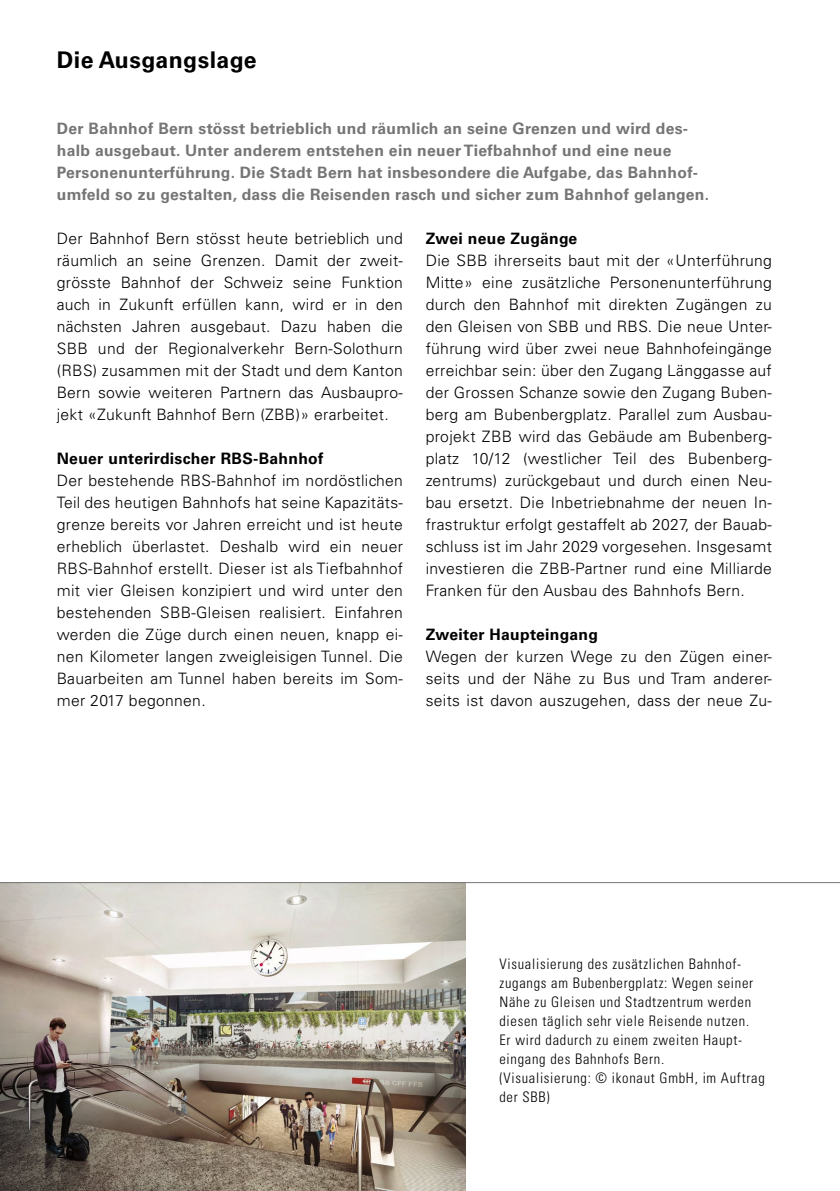
<style>
.page{position:relative;width:840px;height:1191px;background:#fff}
.page>*{position:absolute;margin:0;border:0;box-sizing:border-box;transform-origin:0 0}
.t1{font:700 23px "Univers LT Std";letter-spacing:.02em;color:#000}
.t2{font:300 15.6px/22px "Univers LT Std";letter-spacing:.02em;color:#000;text-align:justify}
.t3{font:700 15.6px/22px "Univers LT Std";letter-spacing:.02em;color:#747574}
.t4{font:700 15.6px "Univers LT Std";letter-spacing:.02em;color:#000}
.t5{font:300 condensed 14.4px/19px "Univers LT Std";letter-spacing:.05em;color:#000}
</style>
<div class="page">
<img style="left:0;top:883px;width:465px;height:308px">
<hr style="left:0;top:882px;width:839px;height:1px;background:#747574">
<h3 class="t1" style="left:57px;top:46px;width:201px">Die Ausgangslage</h3>
<p class="t3" style="left:57px;top:118px;width:653px">Der Bahnhof Bern stösst betrieblich und räumlich an seine Grenzen und wird des&shy;halb ausgebaut. Unter anderem entstehen ein neuer Tiefbahnhof und eine neue Personenunterführung. Die Stadt Bern hat insbesondere die Aufgabe, das Bahnhof&shy;umfeld so zu gestalten, dass die Reisenden rasch und sicher zum Bahnhof gelangen.</p>
<p class="t2" style="left:57px;top:228px;width:347px">Der Bahnhof Bern stösst heute betrieblich und räumlich an seine Grenzen. Damit der zweit&shy;grösste Bahnhof der Schweiz seine Funktion auch in Zukunft erfüllen kann, wird er in den nächsten Jahren ausgebaut. Dazu haben die SBB und der Regionalverkehr Bern-Solothurn (RBS) zusammen mit der Stadt und dem Kanton Bern sowie weiteren Partnern das Ausbaupro&shy;jekt «Zukunft Bahnhof Bern (ZBB)» erarbeitet.</p>
<h4 class="t4" style="left:57px;top:449px;width:268px">Neuer unterirdischer RBS-Bahnhof</h4>
<p class="t2" style="left:57px;top:470px;width:347px">Der bestehende RBS-Bahnhof im nordöstlichen Teil des heutigen Bahnhofs hat seine Kapazitäts&shy;grenze bereits vor Jahren erreicht und ist heute erheblich überlastet. Deshalb wird ein neuer RBS-Bahnhof erstellt. Dieser ist als Tiefbahnhof mit vier Gleisen konzipiert und wird unter den bestehenden SBB-Gleisen realisiert. Einfahren werden die Züge durch einen neuen, knapp ei&shy;nen Kilometer langen zweigleisigen Tunnel. Die Bauarbeiten am Tunnel haben bereits im Som&shy;mer 2017 begonnen.</p>
<h4 class="t4" style="left:425px;top:229px;width:153px">Zwei neue Zugänge</h4>
<p class="t2" style="left:425px;top:250px;width:347px">Die SBB ihrerseits baut mit der «Unterführung Mitte» eine zusätzliche Personenunterführung durch den Bahnhof mit direkten Zugängen zu den Gleisen von SBB und RBS. Die neue Unter&shy;führung wird über zwei neue Bahnhofeingänge erreichbar sein: über den Zugang Länggasse auf der Grossen Schanze sowie den Zugang Buben&shy;berg am Bubenbergplatz. Parallel zum Ausbau&shy;projekt ZBB wird das Gebäude am Bubenberg&shy;platz 10/12 (westlicher Teil des Bubenberg&shy;zentrums) zurückgebaut und durch einen Neu&shy;bau ersetzt. Die Inbetriebnahme der neuen In&shy;frastruktur erfolgt gestaffelt ab 2027, der Bauab&shy;schluss ist im Jahr 2029 vorgesehen. Insgesamt investieren die ZBB-Partner rund eine Milliarde Franken für den Ausbau des Bahnhofs Bern.</p>
<h4 class="t4" style="left:425px;top:625px;width:174px">Zweiter Haupteingang</h4>
<p class="t2" style="left:425px;top:645px;width:347px">Wegen der kurzen Wege zu den Zügen einer&shy;seits und der Nähe zu Bus und Tram anderer&shy;seits ist davon auszugehen, dass der neue Zu-</p>
<p class="t2" style="left:57px;top:1141px;width:19px">26</p>
<p class="t5" style="left:499px;top:954px;width:267px">Visualisierung des zusätzlichen Bahnhof&shy;zugangs am Bubenbergplatz: Wegen seiner Nähe zu Gleisen und Stadtzentrum werden diesen täglich sehr viele Reisende nutzen.<br>Er wird dadurch zu einem zweiten Haupt&shy;eingang des Bahnhofs Bern.<br>(Visualisierung: © ikonaut GmbH, im Auftrag der SBB)</p>
</div>
